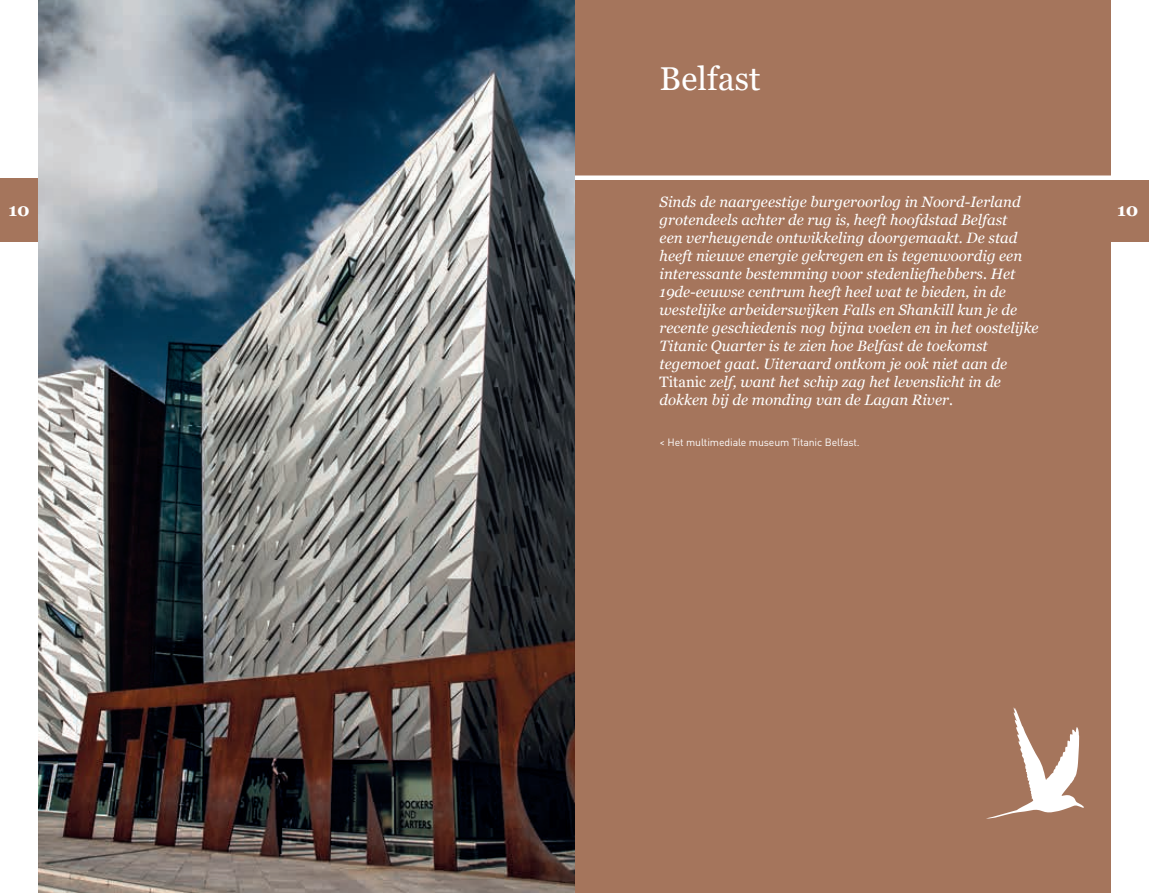
<style>
.page{position:relative;width:1149px;height:893px;background:#fff}
.page>*{position:absolute;margin:0;border:0;box-sizing:border-box;transform-origin:0 0}
.t1{font:33px "Georgia";letter-spacing:.005em;color:#fff}
.t2{font:700 18px "Georgia";color:#fff}
.t3{font:italic 15px/18px "Georgia";color:#fff}
.t4{font:10.5px "DIN Pro";letter-spacing:-.01em;color:#fff}
.s1{font-style:normal}
</style>
<div class="page">
<div style="left:574px;top:0;width:536px;height:893px;background:#a5755c"></div>
<div style="left:1110px;top:179px;width:38px;height:63px;background:#a5755c"></div>
<div style="left:574px;top:175px;width:574px;height:5px;background:#fff"></div>
<div style="left:0;top:179px;width:38px;height:63px;background:#a5755c"></div>
<svg style="left:988px;top:707px;width:95px;height:111px"></svg>
<img style="left:38px;top:0;width:536px;height:893px">
<h1 class="t1" style="left:659px;top:59px;width:102px">Belfast</h1>
<p class="t3" style="left:659px;top:193px;width:380px">Sinds de naargeestige burgeroorlog in Noord-Ierland grotendeels achter de rug is, heeft hoofdstad Belfast<br>een verheugende ontwikkeling doorgemaakt. De stad heeft nieuwe energie gekregen en is tegenwoordig een interessante bestemming voor stedenliefhebbers. Het 19de-eeuwse centrum heeft heel wat te bieden, in de westelijke arbeiderswijken Falls en Shankill kun je de recente geschiedenis nog bijna voelen en in het oostelijke Titanic Quarter is te zien hoe Belfast de toekomst tegemoet gaat. Uiteraard ontkom je ook niet aan de <span class="s1">Titanic</span> zelf, want het schip zag het levenslicht in de dokken bij de monding van de Lagan River.</p>
<p class="t4" style="left:659px;top:433px;width:202px">&lt; Het multimediale museum Titanic Belfast.</p>
<p class="t2" style="left:9px;top:198px;width:23px">10</p>
<p class="t2" style="left:1116px;top:198px;width:23px">10</p>
</div>
